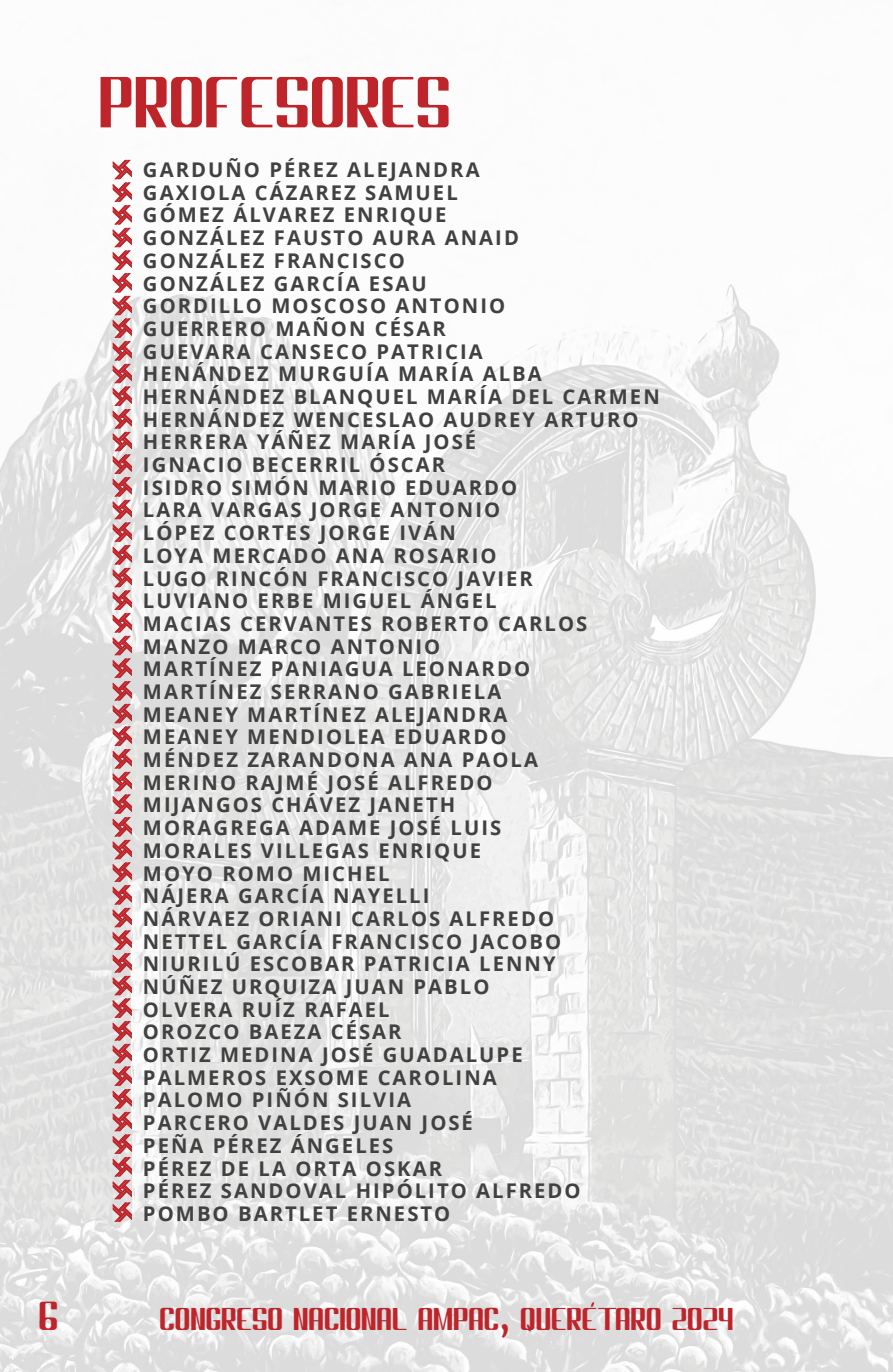
<style>
.page{position:relative;width:893px;height:1372px;background:#fff}
.page>*{position:absolute;margin:0;border:0;box-sizing:border-box;transform-origin:0 0}
.t1{font:72px "Phantom";color:#be252b}
.t2{font:40.5px "Phantom";color:#be252b}
.t3{font:31.5px "Phantom";color:#be252b}
.t4{font:700 20.25px/22.7px "Open Sans";letter-spacing:.1em;color:#424142}
.s1{font-family:"Merriweather";font-weight:900}
</style>
<div class="page">
<img style="left:0;top:159px;width:893px;height:1212px">
<svg style="left:591px;top:1302px;width:3px;height:4px"></svg>
<svg style="left:113px;top:160px;width:19px;height:1061px;background:#d48f92"></svg>
<h1 class="t1" style="left:98px;top:77px;width:354px">PROFESORES</h1>
<p class="t4" style="left:143px;top:158px;width:518px">GARDUÑO PÉREZ ALEJANDRA<br>GAXIOLA CÁZAREZ SAMUEL<br>GÓMEZ ÁLVAREZ ENRIQUE<br>GONZÁLEZ FAUSTO AURA ANAID<br>GONZÁLEZ FRANCISCO<br>GONZÁLEZ GARCÍA ESAU<br>GORDILLO MOSCOSO ANTONIO<br>GUERRERO MAÑON CÉSAR<br>GUEVARA CANSECO PATRICIA<br>HENÁNDEZ MURGUÍA MARÍA ALBA<br>HERNÁNDEZ BLANQUEL MARÍA DEL CARMEN<br>HERNÁNDEZ WENCESLAO AUDREY ARTURO<br>HERRERA YÁÑEZ MARÍA JOSÉ<br>IGNACIO BECERRIL ÓSCAR<br>ISIDRO SIMÓN MARIO EDUARDO<br>LARA VARGAS JORGE ANTONIO<br>LÓPEZ CORTES JORGE IVÁN<br>LOYA MERCADO ANA ROSARIO<br>LUGO RINCÓN FRANCISCO JAVIER<br>LUVIANO ERBE MIGUEL ÁNGEL<br>MACIAS CERVANTES ROBERTO CARLOS<br>MANZO MARCO ANTONIO<br>MARTÍNEZ PANIAGUA LEONARDO<br>MARTÍNEZ SERRANO GABRIELA<br>MEANEY MARTÍNEZ ALEJANDRA<br>MEANEY MENDIOLEA EDUARDO<br>MÉNDEZ ZARANDONA ANA PAOLA<br>MERINO RAJMÉ JOSÉ ALFREDO<br>MIJANGOS CHÁVEZ JANETH<br>MORAGREGA ADAME JOSÉ LUIS<br>MORALES VILLEGAS ENRIQUE<br>MOYO ROMO MICHEL<br>NÁJERA GARCÍA NAYELLI<br>NÁRVAEZ ORIANI CARLOS ALFREDO<br>NETTEL GARCÍA FRANCISCO JACOBO<br>NIURILÚ ESCOBAR PATRICIA LENNY<br>NÚÑEZ URQUIZA JUAN PABLO<br>OLVERA RUÍZ RAFAEL<br>OROZCO BAEZA CÉSAR<br>ORTIZ MEDINA JOSÉ GUADALUPE<br>PALMEROS EXSOME CAROLINA<br>PALOMO PIÑÓN SILVIA<br>PARCERO VALDES JUAN JOSÉ<br>PEÑA PÉREZ ÁNGELES<br>PÉREZ DE LA ORTA OSKAR<br>PÉREZ SANDOVAL HIPÓLITO ALFREDO<br>POMBO BARTLET ERNESTO</p>
<h2 class="t2" style="left:39px;top:1301px;width:21px">6</h2>
<h3 class="t3" style="left:160px;top:1307px;width:575px">CONGRESO NACIONAL AMPAC<span class="s1">,</span> QUERETARO 2024</h3>
</div>
